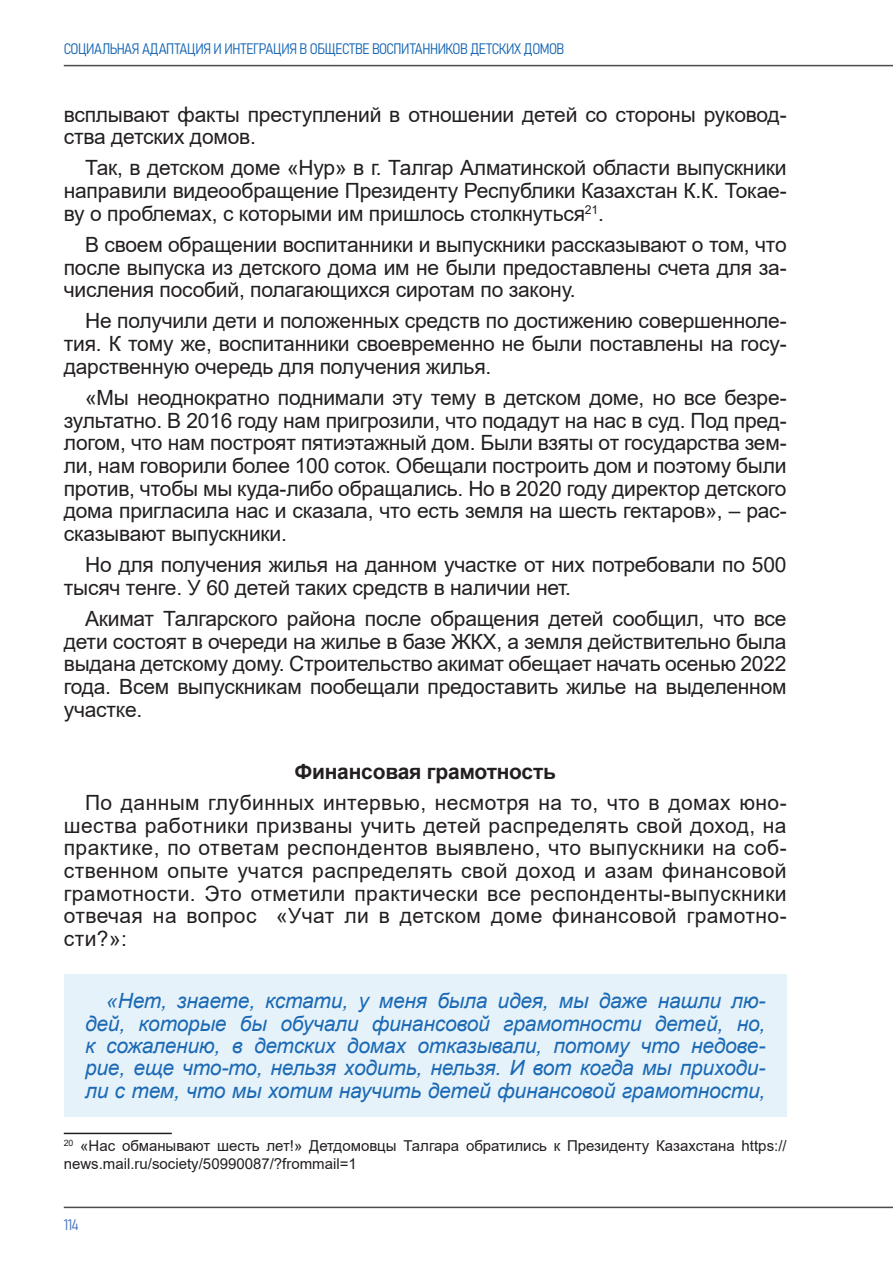
<style>
.page{position:relative;width:893px;height:1263px;background:#fff}
.page>*{position:absolute;margin:0;border:0;box-sizing:border-box;transform-origin:0 0}
.t1{font:21px/22.6px "Arial";letter-spacing:-.01em;color:#231f20;text-align:justify}
.t2{font:italic 21px/22.4px "Arial";letter-spacing:-.01em;color:#1b69b4;text-align:justify}
.t3{font:700 21px "Arial";letter-spacing:-.01em;color:#231f20}
.t4{font:15px/18px "Arial";color:#231f20}
.t5{font:15px "Bahnschrift";letter-spacing:-.03em;color:#1b69b4}
.t6{font:15px "Bahnschrift";color:#4a77bc}
.t7{font:12.3px "Arial";color:#231f20}
</style>
<div class="page">
<hr style="left:64px;top:65px;width:829px;height:1px;background:#4b4c4d">
<hr style="left:64px;top:1206px;width:829px;height:2px;background:#4b4c4d">
<div style="left:64px;top:974px;width:723px;height:142px;background:#e5f2fa"></div>
<hr style="left:64px;top:1133px;width:108px;height:1px;background:#231f20">
<p class="t5" style="left:64px;top:37px;width:502px">СОЦИАЛЬНАЯ АДАПТАЦИЯ И ИНТЕГРАЦИЯ В ОБЩЕСТВЕ ВОСПИТАННИКОВ ДЕТСКИХ ДОМОВ</p>
<p class="t1" style="left:64px;top:103px;width:724px">всплывают факты преступлений в отношении детей со стороны руковод&shy;ства детских домов.</p>
<p class="t1" style="left:64px;top:157px;width:724px;text-indent:21px">Так, в детском доме «Нур» в г. Талгар Алматинской области выпускники направили видеообращение Президенту Республики Казахстан К.К. Токае&shy;ву о проблемах, с которыми им пришлось столкнуться <sup>0</sup>.</p>
<p class="t1" style="left:64px;top:233px;width:724px;text-indent:21px">В своем обращении воспитанники и выпускники рассказывают о том, что после выпуска из детского дома им не были предоставлены счета для за&shy;числения пособий, полагающихся сиротам по закону.</p>
<p class="t1" style="left:64px;top:310px;width:724px;text-indent:21px">Не получили дети и положенных средств по достижению совершенноле&shy;тия. К тому же, воспитанники своевременно не были поставлены на госу&shy;дарственную очередь для получения жилья.</p>
<p class="t1" style="left:64px;top:386px;width:724px;text-indent:21px">«Мы неоднократно поднимали эту тему в детском доме, но все безре&shy;зультатно. В 2016 году нам пригрозили, что подадут на нас в суд. Под пред&shy;логом, что нам построят пятиэтажный дом. Были взяты от государства зем&shy;ли, нам говорили более 100 соток. Обещали построить дом и поэтому были против, чтобы мы куда-либо обращались. Но в 2020 году директор детского дома пригласила нас и сказала, что есть земля на шесть гектаров», – рас&shy;сказывают выпускники.</p>
<p class="t1" style="left:64px;top:553px;width:724px;text-indent:21px">Но для получения жилья на данном участке от них потребовали по 500 тысяч тенге. У 60 детей таких средств в наличии нет.</p>
<p class="t1" style="left:64px;top:607px;width:724px;text-indent:21px">Акимат Талгарского района после обращения детей сообщил, что все дети состоят в очереди на жилье в базе ЖКХ, а земля действительно была выдана детскому дому. Строительство акимат обещает начать осенью 2022 года. Всем выпускникам пообещали предоставить жилье на выделенном участке.</p>
<p class="t7" style="left:585px;top:201px;width:15px">21</p>
<p class="t3" style="left:294px;top:757px;width:263px">Финансовая грамотность</p>
<p class="t1" style="left:64px;top:791px;width:724px;text-indent:21px">По данным глубинных интервью, несмотря на то, что в домах юно&shy;шества работники призваны учить детей распределять свой доход, на практике, по ответам респондентов выявлено, что выпускники на соб&shy;ственном опыте учатся распределять свой доход и азам финансовой грамотности. Это отметили практически все респонденты-выпускники отвечая на вопрос «Учат ли в детском доме финансовой грамотно&shy;сти?»:</p>
<p class="t2" style="left:85px;top:990px;width:682px;text-indent:21px">«Нет, знаете, кстати, у меня была идея, мы даже нашли лю&shy;дей, которые бы обучали финансовой грамотности детей, но, к сожалению, в детских домах отказывали, потому что недове&shy;рие, еще что-то, нельзя ходить, нельзя. И вот когда мы приходи&shy;ли с тем, что мы хотим научить детей финансовой грамотности,</p>
<p class="t4" style="left:64px;top:1137px;width:724px"><sup>20</sup> «Нас обманывают шесть лет!» Детдомовцы Талгара обратились к Президенту Казахстана https:// news.mail.ru/society/50990087/?frommail=1</p>
<p class="t6" style="left:64px;top:1213px;width:16px">114</p>
</div>
